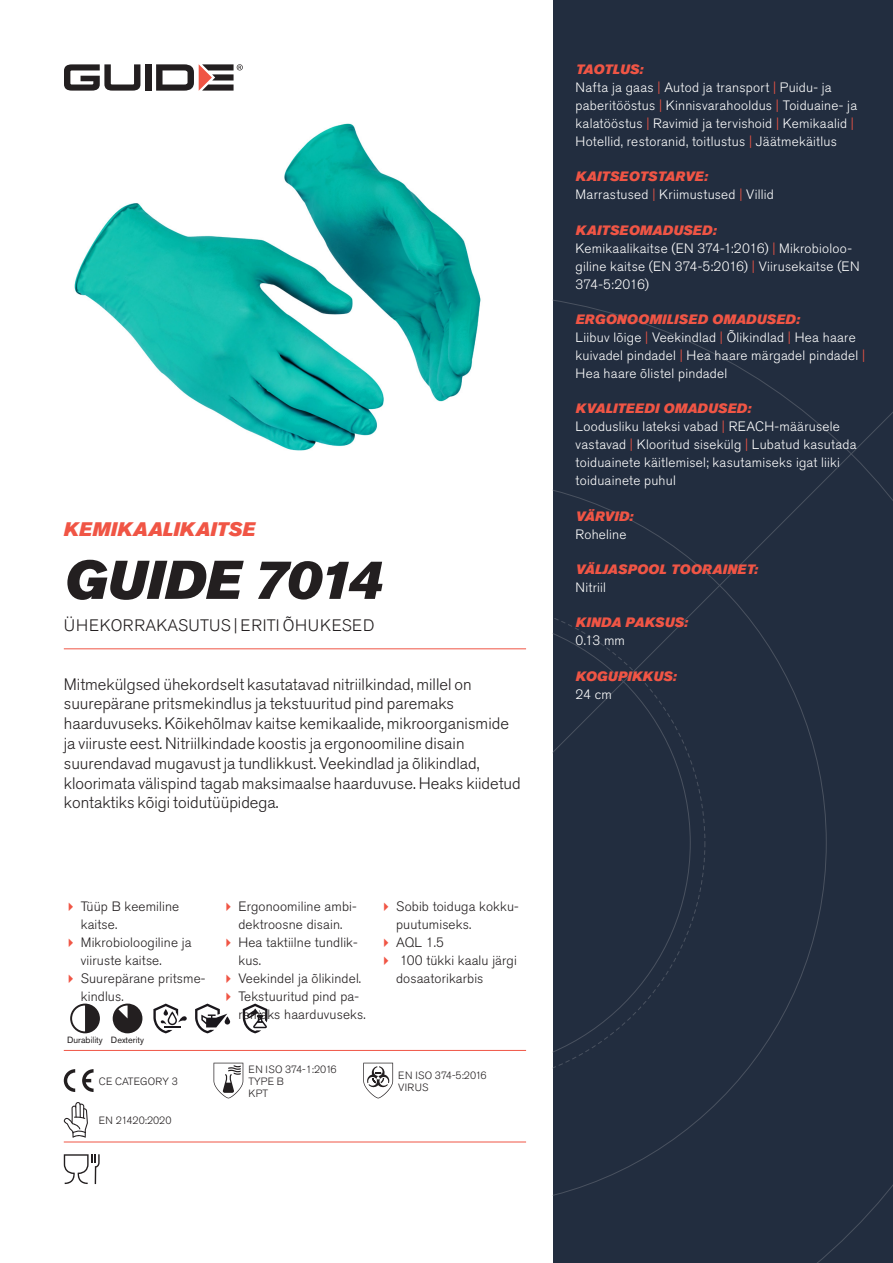
<style>
.page{position:relative;width:893px;height:1263px;background:#fff}
.page>*{position:absolute;margin:0;border:0;box-sizing:border-box;transform-origin:0 0}
.Rubrik{font:italic 54px "Akzidenz Grotesk Pro Super";color:#231f20}
.Överrubrik{font:italic 19.5px "Akzidenz Grotesk Pro Super";letter-spacing:.005em;color:#f05545}
.Ingress{font:300 16.5px/19.8px "Akzidenz Grotesk Pro";color:#231f20}
.Product_-_AltSegment{font:300 16.5px "Akzidenz Grotesk Pro";letter-spacing:.03em;color:#231f20}
.Produkt_-_Brödtext{font:300 13.5px/18px "Akzidenz Grotesk Pro";letter-spacing:.02em;color:#fff}
.t1{font:300 13.5px/18px "Akzidenz Grotesk Pro";letter-spacing:.01em;color:#231f20}
.Produkt_-_Namn{font:italic 13.5px "Akzidenz Grotesk Pro Super";letter-spacing:.015em;color:#f05545}
.Produkt_-_Namn-2{font:italic 13.5px "Akzidenz Grotesk Pro Super";letter-spacing:-.015em;color:#f05545}
.t2{font:300 10.5px "Akzidenz Grotesk Pro";letter-spacing:.01em;color:#231f20}
.Produkt_-_Egenskaper{font:9px "Akzidenz Grotesk Pro";color:#231f20}
.s1{color:#f05545}
</style>
<div class="page">
<div style="left:145px;top:64px;width:7px;height:27px;background:#231f20"></div>
<svg style="left:156px;top:64px;width:87px;height:27px"></svg>
<svg style="left:64px;top:64px;width:76px;height:27px"></svg>
<div style="left:553px;top:0;width:340px;height:1263px;background:#222d3f"></div>
<svg style="left:553px;top:300px;width:340px;height:963px"></svg>
<hr style="left:64px;top:1050px;width:462px;height:1px;background:#f05545">
<hr style="left:64px;top:1142px;width:462px;height:1px;background:#f05545">
<svg style="left:70px;top:1003px;width:30px;height:30px"></svg>
<svg style="left:113px;top:1003px;width:29px;height:30px"></svg>
<svg style="left:153px;top:1003px;width:34px;height:30px"></svg>
<svg style="left:243px;top:1003px;width:24px;height:30px"></svg>
<svg style="left:64px;top:1069px;width:11px;height:23px"></svg>
<svg style="left:82px;top:1069px;width:12px;height:23px"></svg>
<svg style="left:214px;top:1063px;width:29px;height:35px"></svg>
<svg style="left:363px;top:1063px;width:30px;height:35px"></svg>
<svg style="left:64px;top:1102px;width:24px;height:36px"></svg>
<svg style="left:64px;top:1154px;width:36px;height:30px"></svg>
<img style="left:74px;top:123px;width:407px;height:328px">
<hr style="left:64px;top:648px;width:462px;height:1px;background:#f05545">
<svg style="left:195px;top:1003px;width:36px;height:30px"></svg>
<p class="Överrubrik" style="left:64px;top:517px;width:193px">KEMIKAALIKAITSE</p>
<p class="Rubrik" style="left:64px;top:545px;width:320px">GUIDE 7014</p>
<p class="Product_-_AltSegment" style="left:64px;top:615px;width:312px">ÜHEKORRAKASUTUS | ERITI ÕHUKESED</p>
<p class="Ingress" style="left:64px;top:674px;width:458px">Mitmekülgsed ühekordselt kasutatavad nitriilkindad, millel on suurepärane pritsmekindlus ja tekstuuritud pind paremaks haarduvuseks. Kõikehõlmav kaitse kemikaalide, mikroorganismide ja viiruste eest. Nitriilkindade koostis ja ergonoomiline disain suurendavad mugavust ja tundlikkust. Veekindlad ja õlikindlad, kloorimata välispind tagab maksimaalse haarduvuse. Heaks kiidetud kontaktiks kõigi toidutüüpidega.</p>
<p class="t1" style="left:81px;top:897px;width:100px">Tüüp B keemiline kaitse.</p>
<p class="t1" style="left:81px;top:933px;width:112px">Mikrobioloogiline ja viiruste kaitse.</p>
<p class="t1" style="left:81px;top:969px;width:126px">Suurepärane pritsme&shy;kindlus.</p>
<p class="Produkt_-_Egenskaper" style="left:67px;top:1034px;width:37px">Durability</p>
<p class="Produkt_-_Egenskaper" style="left:111px;top:1034px;width:35px">Dexterity</p>
<p class="t2" style="left:99px;top:1074px;width:81px">CE CATEGORY 3</p>
<p class="t2" style="left:99px;top:1113px;width:74px">EN 21420:2020</p>
<p class="t1" style="left:238px;top:897px;width:120px">Ergonoomiline ambi&shy;dektroosne disain.</p>
<p class="t1" style="left:238px;top:933px;width:121px">Hea taktiilne tundlik&shy;kus.</p>
<p class="t1" style="left:238px;top:969px;width:124px">Veekindel ja õlikindel.</p>
<p class="t1" style="left:238px;top:987px;width:129px">Tekstuuritud pind pa&shy;remaks haarduvuseks.</p>
<p class="t2" style="left:248px;top:1062px;width:90px">EN ISO 374-1:2016</p>
<p class="t2" style="left:248px;top:1074px;width:37px">TYPE B</p>
<p class="t2" style="left:248px;top:1086px;width:21px">KPT</p>
<p class="t1" style="left:396px;top:897px;width:124px">Sobib toiduga kokku&shy;puutumiseks.</p>
<p class="t1" style="left:396px;top:933px;width:49px">AQL 1.5</p>
<p class="t1" style="left:396px;top:951px;width:122px">100 tükki kaalu järgi dosaatorikarbis</p>
<p class="t2" style="left:398px;top:1068px;width:90px">EN ISO 374-5:2016</p>
<p class="t2" style="left:398px;top:1080px;width:32px">VIRUS</p>
<p class="Produkt_-_Namn-2" style="left:576px;top:60px;width:69px">TAOTLUS:</p>
<p class="Produkt_-_Brödtext" style="left:576px;top:78px;width:283px">Nafta ja gaas <span class="s1">|</span> Autod ja transport <span class="s1">|</span> Puidu- ja paberitööstus <span class="s1">|</span> Kinnisvarahooldus <span class="s1">|</span> Toiduaine- ja kalatööstus <span class="s1">|</span> Ravimid ja tervishoid <span class="s1">|</span> Kemikaalid <span class="s1">| </span>Hotellid, restoranid, toitlustus <span class="s1">|</span> Jäätmekäitlus</p>
<p class="Produkt_-_Namn" style="left:576px;top:168px;width:134px">KAITSEOTSTARVE:</p>
<p class="Produkt_-_Brödtext" style="left:576px;top:186px;width:200px">Marrastused <span class="s1">|</span> Kriimustused <span class="s1">|</span> Villid</p>
<p class="Produkt_-_Namn" style="left:576px;top:221px;width:142px">KAITSEOMADUSED:</p>
<p class="Produkt_-_Brödtext" style="left:576px;top:239px;width:285px">Kemikaalikaitse (EN 374-1:2016) <span class="s1">|</span> Mikrobioloo&shy;giline kaitse (EN 374-5:2016) <span class="s1">|</span> Viirusekaitse (EN<br>374-5:2016)</p>
<p class="Produkt_-_Namn" style="left:576px;top:310px;width:226px">ERGONOOMILISED OMADUSED:</p>
<p class="Produkt_-_Brödtext" style="left:576px;top:328px;width:291px">Liibuv lõige <span class="s1">|</span> Veekindlad <span class="s1">|</span> Õlikindlad <span class="s1">|</span> Hea haare kuivadel pindadel <span class="s1">|</span> Hea haare märgadel pindadel <span class="s1">|<br></span>Hea haare õlistel pindadel</p>
<p class="Produkt_-_Namn" style="left:576px;top:400px;width:177px">KVALITEEDI OMADUSED:</p>
<p class="Produkt_-_Brödtext" style="left:576px;top:418px;width:282px">Loodusliku lateksi vabad <span class="s1">|</span> REACH-määrusele vastavad <span class="s1">|</span> Klooritud sisekülg <span class="s1">|</span> Lubatud kasutada toiduainete käitlemisel; kasutamiseks igat liiki toiduainete puhul</p>
<p class="Produkt_-_Namn" style="left:576px;top:507px;width:59px">VÄRVID:</p>
<p class="Produkt_-_Brödtext" style="left:576px;top:525px;width:52px">Roheline</p>
<p class="Produkt_-_Namn" style="left:576px;top:560px;width:184px">VÄLJASPOOL TOORAINET:</p>
<p class="Produkt_-_Brödtext" style="left:576px;top:578px;width:32px">Nitriil</p>
<p class="Produkt_-_Namn" style="left:576px;top:614px;width:114px">KINDA PAKSUS:</p>
<p class="Produkt_-_Brödtext" style="left:576px;top:632px;width:51px">0.13 mm</p>
<p class="Produkt_-_Namn" style="left:576px;top:667px;width:102px">KOGUPIKKUS:</p>
<p class="Produkt_-_Brödtext" style="left:576px;top:685px;width:38px">24 cm</p>
</div>
